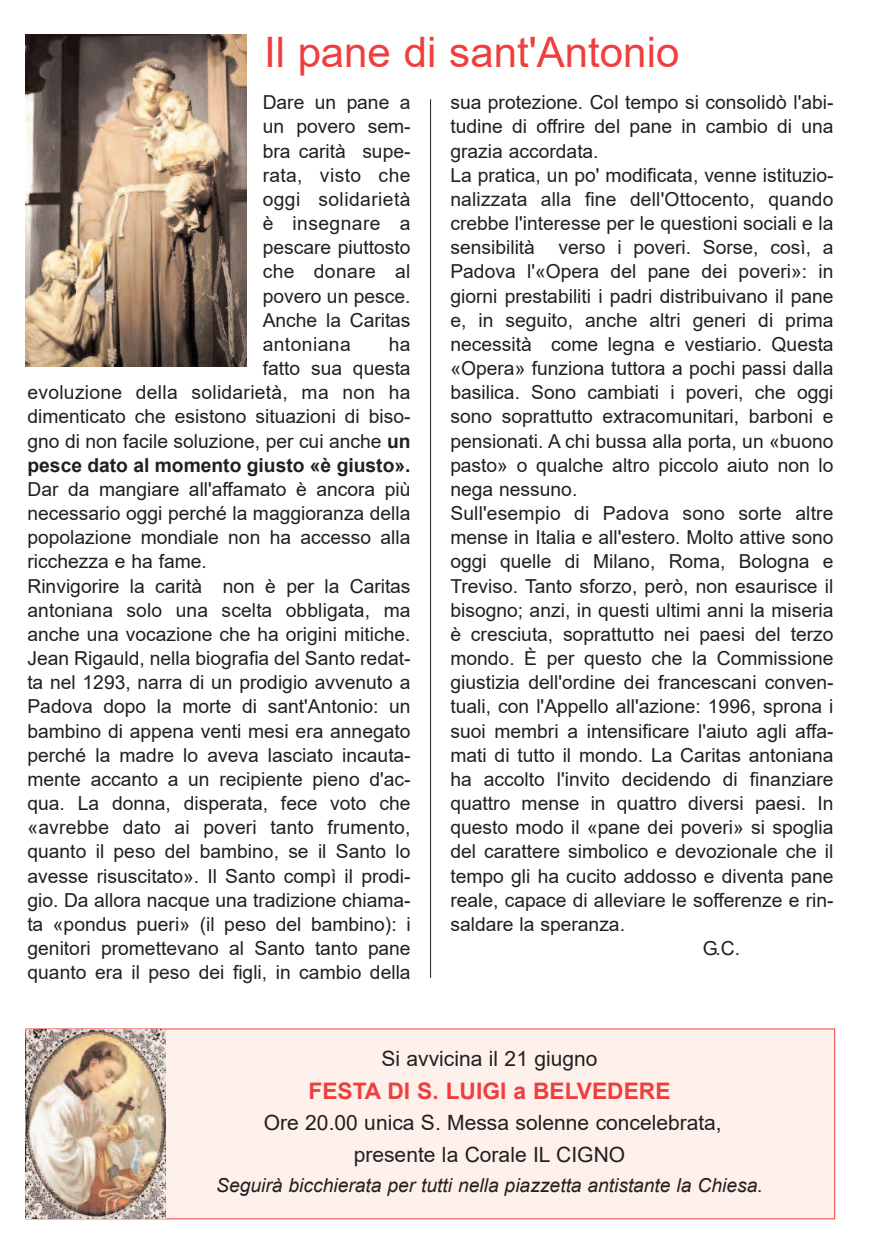
<style>
.page{position:relative;width:874px;height:1241px;background:#fff}
.page>*{position:absolute;margin:0;border:0;box-sizing:border-box;transform-origin:0 0}
.t1{font:42px "Arial";color:#ee3f3e}
.t2{font:700 22.75px "Arial";color:#ee3f3e}
.t3{font:21px/31.5px "Arial";color:#231f20;text-align:center}
.t4{font:19.25px/24.2px "Arial";color:#231f20;text-align:justify}
.t5{font:italic 19.25px "Arial";color:#231f20}
.s1{font-weight:700}
</style>
<div class="page">
<img style="left:26px;top:35px;width:220px;height:331px">
<hr style="left:430px;top:99px;width:1px;height:878px;background:#231f20">
<div style="left:27px;top:1029px;width:806px;height:189px;background:#fef0eb"></div>
<img style="left:25px;top:1029px;width:140px;height:188px">
<h1 class="t1" style="left:264px;top:29px;width:416px">Il pane di sant'Antonio</h1>
<p class="t4" style="left:262px;top:90px;width:149px">Dare un pane a un povero sem&shy;bra carità supe&shy;rata, visto che oggi solidarietà è insegnare a pescare piuttosto che donare al povero un pesce.<br>Anche la Caritas antoniana</p>
<p class="t4" style="left:27px;top:332px;width:384px;text-align:right">ha<br>fatto sua questa<br>evoluzione della solidarietà, ma non ha dimenticato che esistono situazioni di biso&shy;gno di non facile soluzione, per cui anche <span class="s1">un pesce dato al momento giusto «è giusto».</span></p>
<p class="t4" style="left:27px;top:477px;width:384px;text-align:left">Dar da mangiare all'affamato è ancora più necessario oggi perché la maggioranza della popolazione mondiale non ha accesso alla ricchezza e ha fame.<br>Rinvigorire la carità non è per la Caritas antoniana solo una scelta obbligata, ma anche una vocazione che ha origini mitiche.<br>Jean Rigauld, nella biografia del Santo redat&shy;ta nel 1293, narra di un prodigio avvenuto a Padova dopo la morte di sant'Antonio: un bambino di appena venti mesi era annegato perché la madre lo aveva lasciato incauta&shy;mente accanto a un recipiente pieno d'ac&shy;qua. La donna, disperata, fece voto che «avrebbe dato ai poveri tanto frumento, quanto il peso del bambino, se il Santo lo avesse risuscitato». Il Santo compì il prodi&shy;gio. Da allora nacque una tradizione chiama&shy;ta «pondus pueri» (il peso del bambino): i genitori promettevano al Santo tanto pane quanto era il peso dei figli, in cambio della</p>
<p class="t4" style="left:450px;top:90px;width:384px">sua protezione. Col tempo si consolidò l'abi-</p>
<p class="t4" style="left:450px;top:115px;width:384px">tudine di offrire del pane in cambio di una</p>
<p class="t4" style="left:450px;top:139px;width:149px">grazia accordata.</p>
<p class="t4" style="left:450px;top:163px;width:384px">La pratica, un po' modificata, venne istituzio-</p>
<p class="t4" style="left:450px;top:187px;width:384px">nalizzata alla fine dell'Ottocento, quando</p>
<p class="t4" style="left:450px;top:211px;width:384px">crebbe l'interesse per le questioni sociali e la</p>
<p class="t4" style="left:450px;top:235px;width:384px">sensibilità verso i poveri. Sorse, così, a</p>
<p class="t4" style="left:450px;top:259px;width:384px">Padova l'«Opera del pane dei poveri»: in</p>
<p class="t4" style="left:450px;top:284px;width:384px">giorni prestabiliti i padri distribuivano il pane</p>
<p class="t4" style="left:450px;top:308px;width:384px">e, in seguito, anche altri generi di prima</p>
<p class="t4" style="left:450px;top:332px;width:384px">necessità come legna e vestiario. Questa</p>
<p class="t4" style="left:450px;top:356px;width:384px">«Opera» funziona tuttora a pochi passi dalla</p>
<p class="t4" style="left:450px;top:380px;width:384px">basilica. Sono cambiati i poveri, che oggi</p>
<p class="t4" style="left:450px;top:404px;width:384px">sono soprattutto extracomunitari, barboni e</p>
<p class="t4" style="left:450px;top:428px;width:384px">pensionati. A chi bussa alla porta, un «buono</p>
<p class="t4" style="left:450px;top:453px;width:384px">pasto» o qualche altro piccolo aiuto non lo</p>
<p class="t4" style="left:450px;top:477px;width:128px">nega nessuno.</p>
<p class="t4" style="left:450px;top:501px;width:384px">Sull'esempio di Padova sono sorte altre</p>
<p class="t4" style="left:450px;top:525px;width:384px">mense in Italia e all'estero. Molto attive sono</p>
<p class="t4" style="left:450px;top:549px;width:384px">oggi quelle di Milano, Roma, Bologna e</p>
<p class="t4" style="left:450px;top:573px;width:384px">Treviso. Tanto sforzo, però, non esaurisce il</p>
<p class="t4" style="left:450px;top:598px;width:384px">bisogno; anzi, in questi ultimi anni la miseria</p>
<p class="t4" style="left:450px;top:622px;width:384px">è cresciuta, soprattutto nei paesi del terzo</p>
<p class="t4" style="left:450px;top:646px;width:384px">mondo. È per questo che la Commissione</p>
<p class="t4" style="left:450px;top:670px;width:384px">giustizia dell'ordine dei francescani conven-</p>
<p class="t4" style="left:450px;top:694px;width:384px">tuali, con l'Appello all'azione: 1996, sprona i</p>
<p class="t4" style="left:450px;top:718px;width:384px">suoi membri a intensificare l'aiuto agli affa-</p>
<p class="t4" style="left:450px;top:742px;width:384px">mati di tutto il mondo. La Caritas antoniana</p>
<p class="t4" style="left:450px;top:767px;width:384px">ha accolto l'invito decidendo di finanziare</p>
<p class="t4" style="left:450px;top:791px;width:384px">quattro mense in quattro diversi paesi. In</p>
<p class="t4" style="left:450px;top:815px;width:384px">questo modo il «pane dei poveri» si spoglia</p>
<p class="t4" style="left:450px;top:839px;width:384px">del carattere simbolico e devozionale che il</p>
<p class="t4" style="left:450px;top:863px;width:384px">tempo gli ha cucito addosso e diventa pane</p>
<p class="t4" style="left:450px;top:887px;width:384px">reale, capace di alleviare le sofferenze e rin-</p>
<p class="t4" style="left:450px;top:911px;width:176px">saldare la speranza.</p>
<p class="t4" style="left:702px;top:936px;width:39px">G.C.</p>
<p class="t3" style="left:381px;top:1042px;width:217px">Si avvicina il 21 giugno</p>
<p class="t2" style="left:308px;top:1078px;width:363px">FESTA DI S. LUIGI a BELVEDERE</p>
<p class="t3" style="left:264px;top:1107px;width:459px">Ore 20.00 unica S. Messa solenne concelebrata, presente la Corale IL CIGNO</p>
<p class="t5" style="left:216px;top:1173px;width:548px">Seguirà bicchierata per tutti nella piazzetta antistante la Chiesa.</p>
</div>
